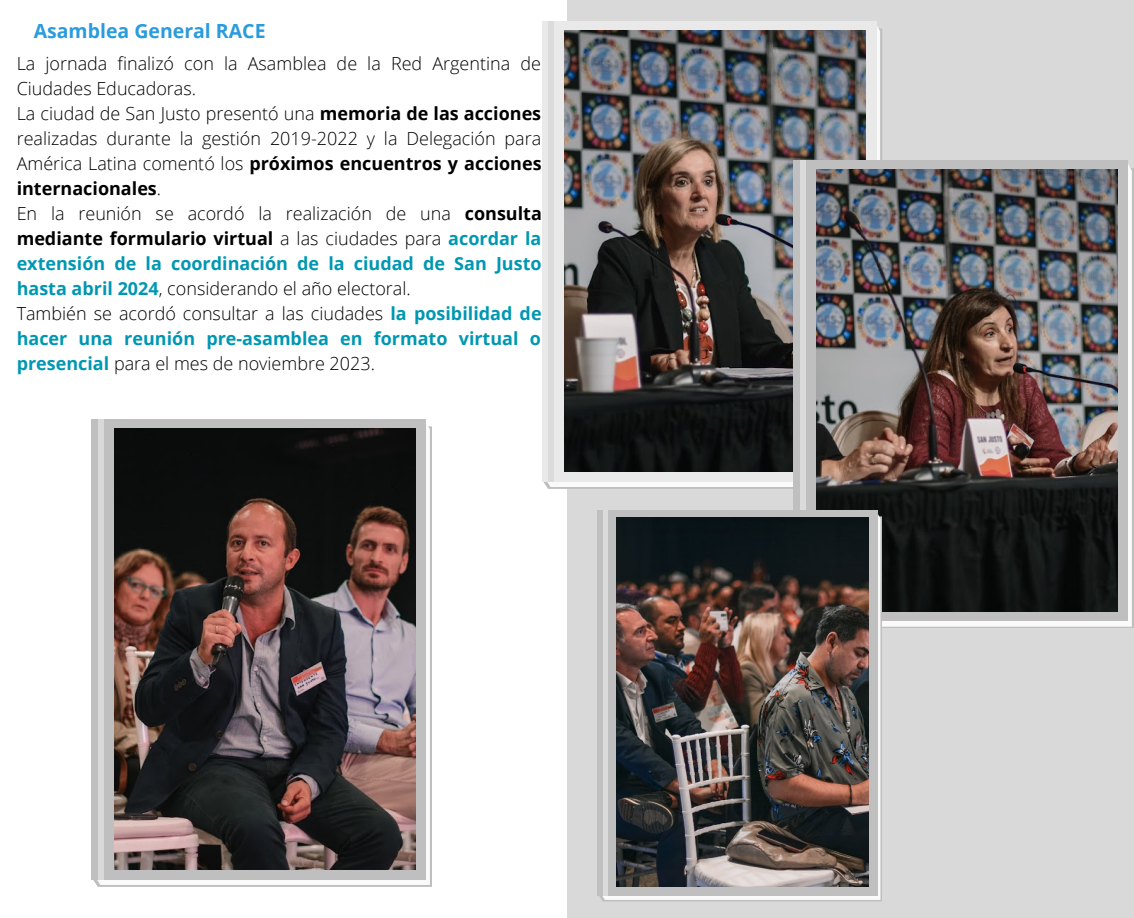
<style>
.page{position:relative;width:1134px;height:918px;background:#fff}
.page>*{position:absolute;margin:0;border:0;box-sizing:border-box;transform-origin:0 0}
.t1{font:700 19.5px "Open Sans";color:#2a9bdd}
.t2{font:300 18px/24.9px "Open Sans";color:#000;text-align:justify}
.t3{font:700 18px/24.9px "Open Sans";color:#0097b2;text-align:justify}
.s1{font-weight:700}
.s2{font-weight:700;color:#0097b2}
.s3{font-weight:300;color:#000}
</style>
<div class="page">
<div style="left:567px;top:0;width:567px;height:918px;background:#d9d9d9"></div>
<div style="left:542px;top:21px;width:334px;height:460px;background:#e9e9e9"></div>
<img style="left:565px;top:30px;width:301px;height:441px">
<hr style="left:549px;top:21px;width:4px;height:460px;background:#dbdbdb">
<svg style="left:882px;top:164px;width:250px;height:463px;background:#f7f7f7"></svg>
<div style="left:794px;top:160px;width:334px;height:461px;background:#bfbfbf"></div>
<img style="left:816px;top:170px;width:302px;height:441px">
<hr style="left:801px;top:160px;width:4px;height:461px;background:#dbdbdb">
<div style="left:92px;top:419px;width:334px;height:460px;background:#bfbfbf"></div>
<img style="left:114px;top:428px;width:302px;height:441px">
<hr style="left:99px;top:419px;width:4px;height:460px;background:#d9d9d9">
<svg style="left:601px;top:512px;width:279px;height:388px;background:#e9e9e9"></svg>
<div style="left:598px;top:510px;width:279px;height:385px;background:#bfbfbf"></div>
<img style="left:617px;top:518px;width:252px;height:368px">
<hr style="left:604px;top:510px;width:3px;height:385px;background:#dbdbdb">
<p class="t1" style="left:34px;top:17px;width:233px">Asamblea General RACE</p>
<p class="t2" style="left:17px;top:51px;width:526px">La jornada finalizó con la Asamblea de la Red Argentina de<br>Ciudades Educadoras.</p>
<p class="t2" style="left:17px;top:101px;width:527px">La ciudad de San Justo presentó una <span class="s1">memoria de las acciones </span>realizadas durante la gestión 2019-2022 y la Delegación para América Latina comentó los <span class="s1">próximos encuentros y acciones internacionales</span>.</p>
<p class="t2" style="left:17px;top:201px;width:527px">En la reunión se acordó la realización de una <span class="s1">consulta mediante formulario virtual</span> a las ciudades para <span class="s2">acordar la extensión de la coordinación de la ciudad de San Justo hasta abril 2024</span>, considerando el año electoral.</p>
<p class="t3" style="left:17px;top:300px;width:526px"><span class="s3">También se acordó consultar a las ciudades</span> la posibilidad de hacer una reunión pre-asamblea en formato virtual o presencial <span class="s3">para el mes de noviembre 2023.</span></p>
</div>
